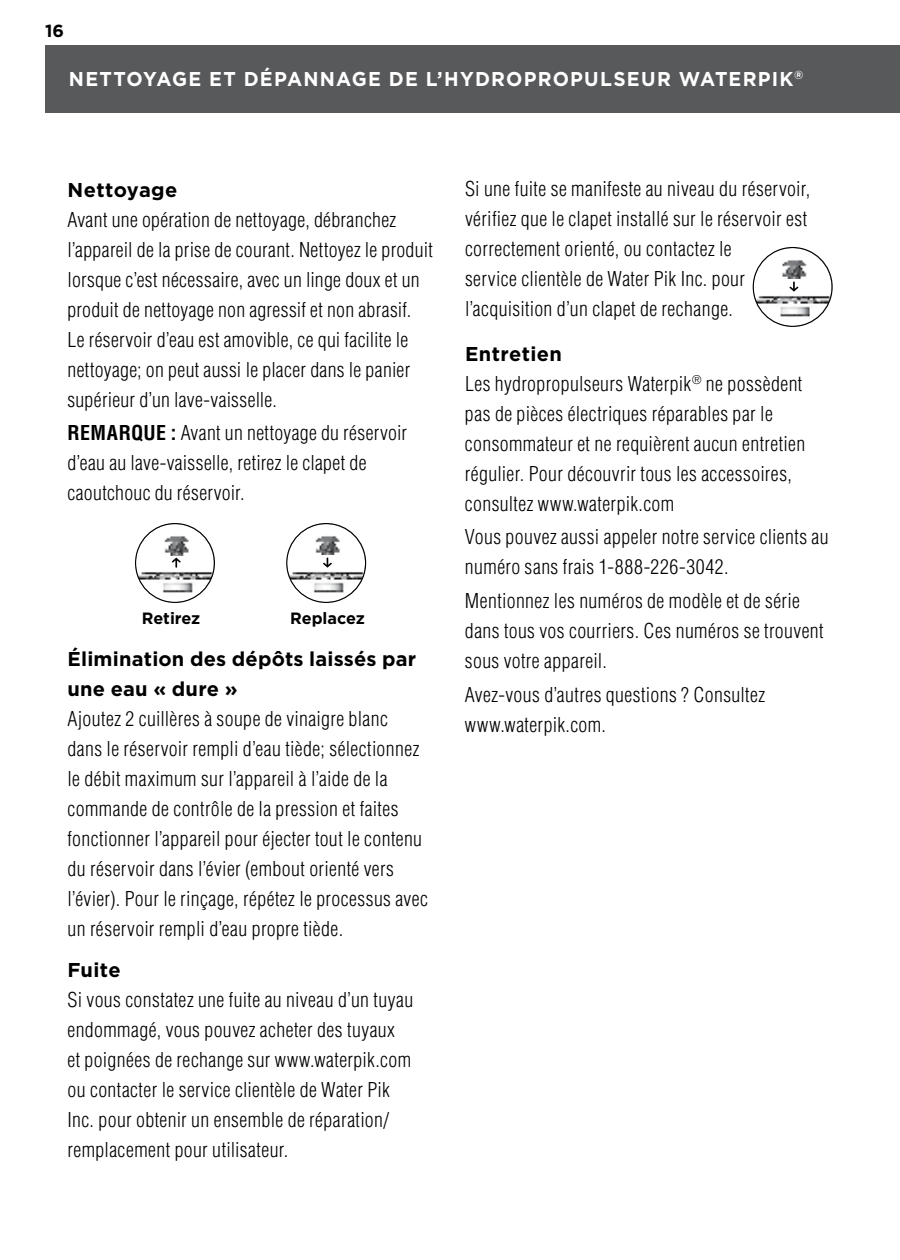
<style>
.page{position:relative;width:900px;height:1260px;background:#fff}
.page>*{position:absolute;margin:0;border:0;box-sizing:border-box;transform-origin:0 0}
.t1{font:300 condensed 20px/30px "Helvetica";letter-spacing:.02em;color:#000}
.t2{font:700 20px/30px "Gotham";letter-spacing:.015em;color:#000}
.t3{font:700 20px "Gotham";color:#fff;scale:.96 1}
.t4{font:700 condensed 20px "Helvetica";color:#000}
.t5{font:700 17.5px "Gotham";color:#000}
.t6{font:700 16.25px "Gotham";color:#000}
.s1{font-weight:700}
</style>
<div class="page">
<div style="left:45px;top:45px;width:855px;height:67px;background:#58595b"></div>
<img style="left:754px;top:248px;width:78px;height:78px;border-radius:39px">
<div style="left:753px;top:247px;width:80px;height:80px;border:1px solid #000;border-radius:50%"></div>
<div style="left:786px;top:279px;width:17px;height:15px;background:#fff"></div>
<svg style="left:789px;top:282px;width:9px;height:10px"></svg>
<img style="left:287px;top:524px;width:78px;height:78px;border-radius:39px">
<div style="left:286px;top:523px;width:80px;height:80px;border:1px solid #000;border-radius:50%"></div>
<div style="left:320px;top:555px;width:17px;height:15px;background:#fff"></div>
<svg style="left:323px;top:558px;width:9px;height:10px"></svg>
<img style="left:136px;top:524px;width:78px;height:78px;border-radius:39px">
<div style="left:135px;top:523px;width:80px;height:80px;border:1px solid #000;border-radius:50%"></div>
<div style="left:169px;top:556px;width:17px;height:14px;background:#fff"></div>
<svg style="left:172px;top:558px;width:9px;height:10px"></svg>
<p class="t5" style="left:45px;top:21px;width:21px">16</p>
<p class="t3" style="left:69px;top:67px;width:33px">Nettoyage</p>
<p class="t3" style="left:209px;top:67px;width:53px">et dépannage</p>
<p class="t3" style="left:389px;top:67px;width:75px">de l’hydropropulseur</p>
<p class="t3" style="left:679px;top:67px;width:37px">Waterpi</p>
<p class="t3" style="left:780px;top:67px;width:26px">k <sup>®</sup></p>
<p class="t2" style="left:68px;top:174px;width:111px">Nettoyage</p>
<p class="t1" style="left:68px;top:204px;width:367px">Avant une opération de nettoyage, débranchez l’appareil de la prise de courant. Nettoyez le produit lorsque c’est nécessaire, avec un linge doux et un produit de nettoyage non agressif et non abrasif.<br>Le réservoir d’eau est amovible, ce qui facilite le nettoyage; on peut aussi le placer dans le panier supérieur d’un lave-vaisselle.</p>
<p class="t4" style="left:68px;top:420px;width:26px">REMA</p>
<p class="t4" style="left:119px;top:420px;width:25px">RQUE</p>
<p class="t1" style="left:68px;top:418px;width:341px;text-indent:103px"><span class="s1">:</span> Avant un nettoyage du réservoir d’eau au lave-vaisselle, retirez le clapet de caoutchouc du réservoir.</p>
<p class="t6" style="left:142px;top:609px;width:60px">Retirez</p>
<p class="t6" style="left:290px;top:609px;width:76px">Replacez</p>
<p class="t2" style="left:68px;top:643px;width:350px">Élimination des dépôts laissés par une eau « dure »</p>
<p class="t1" style="left:68px;top:704px;width:362px">Ajoutez 2 cuillères à soupe de vinaigre blanc<br>dans le réservoir rempli d’eau tiède; sélectionnez le débit maximum sur l’appareil à l’aide de la commande de contrôle de la pression et faites fonctionner l’appareil pour éjecter tout le contenu du réservoir dans l’évier (embout orienté vers l’évier). Pour le rinçage, répétez le processus avec un réservoir rempli d’eau propre tiède.</p>
<p class="t2" style="left:68px;top:955px;width:55px">Fuite</p>
<p class="t1" style="left:68px;top:985px;width:347px">Si vous constatez une fuite au niveau d’un tuyau endommagé, vous pouvez acheter des tuyaux<br>et poignées de rechange sur www.waterpik.com ou contacter le service clientèle de Water Pik Inc. pour obtenir un ensemble de réparation/ remplacement pour utilisateur.</p>
<p class="t1" style="left:465px;top:174px;width:347px">Si une fuite se manifeste au niveau du réservoir, vérifiez que le clapet installé sur le réservoir est correctement orienté, ou contactez le<br>service clientèle de Water Pik Inc. pour l’acquisition d’un clapet de rechange.</p>
<p class="t2" style="left:465px;top:338px;width:99px">Entretien</p>
<p class="t1" style="left:465px;top:368px;width:342px">Les hydropropulseurs Waterpik<sup>®</sup> ne possèdent pas de pièces électriques réparables par le consommateur et ne requièrent aucun entretien régulier. Pour découvrir tous les accessoires, consultez www.waterpik.com</p>
<p class="t1" style="left:465px;top:522px;width:365px">Vous pouvez aussi appeler notre service clients au numéro sans frais 1-888-226-3042.</p>
<p class="t1" style="left:465px;top:586px;width:360px">Mentionnez les numéros de modèle et de série dans tous vos courriers. Ces numéros se trouvent sous votre appareil.</p>
<p class="t1" style="left:465px;top:679px;width:302px">Avez-vous d’autres questions ? Consultez www.waterpik.com.</p>
</div>
